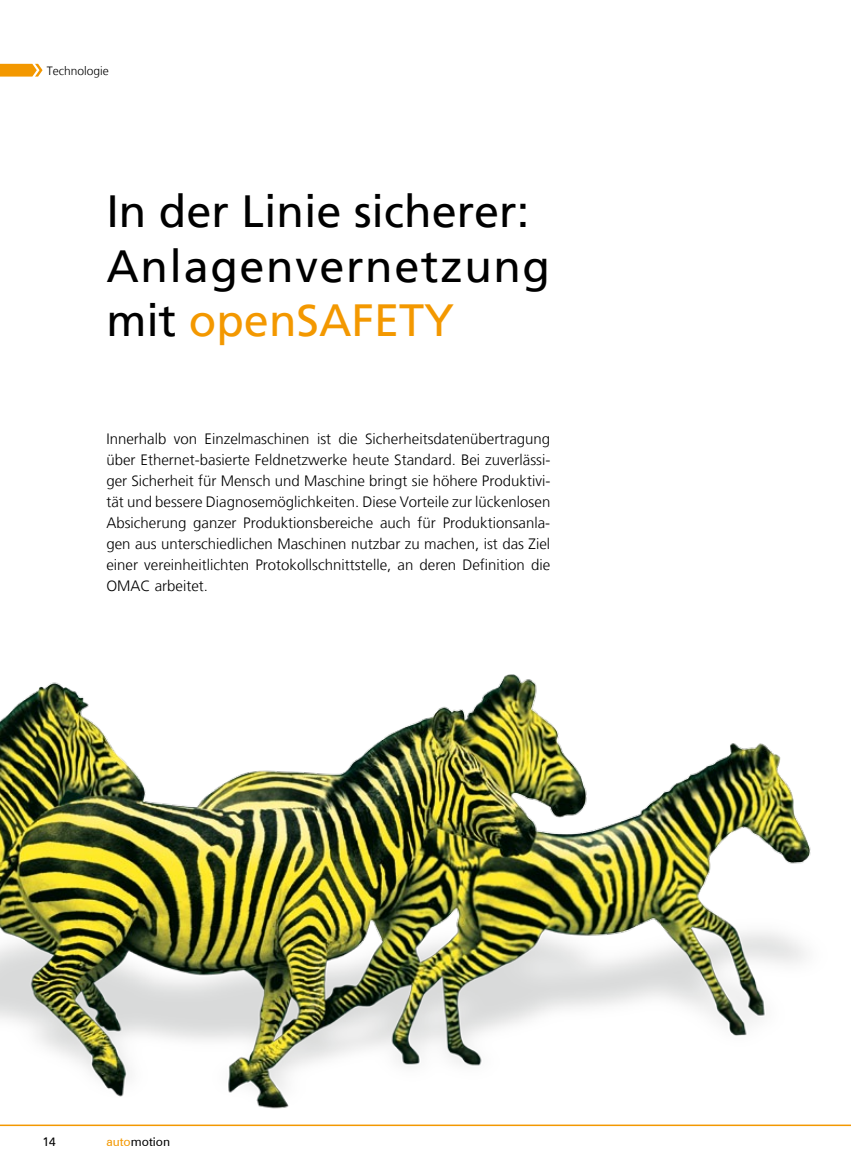
<style>
.page{position:relative;width:851px;height:1170px;background:#fff}
.page>*{position:absolute;margin:0;border:0;box-sizing:border-box;transform-origin:0 0}
.t1{font:45px/54px "Frutiger LT";color:#000}
.t2{font:300 15px/21px "Frutiger LT";color:#000;text-align:justify}
.t3{font:12px "Zurich BT";color:#000}
.t4{font:300 12px "Frutiger LT";color:#000}
.s1{color:#f39800}
</style>
<div class="page">
<hr style="left:0;top:1124px;width:850px;height:1px;background:#f39800">
<svg style="left:0;top:64px;width:43px;height:13px"></svg>
<img style="left:0;top:674px;width:834px;height:453px">
<p class="t4" style="left:47px;top:64px;width:64px">Technologie</p>
<h1 class="t1" style="left:106px;top:185px;width:445px">In der Linie sicherer:<br>Anlagenvernetzung mit <span class="s1">openSAFETY</span></h1>
<p class="t2" style="left:106px;top:428px;width:445px">Innerhalb von Einzelmaschinen ist die Sicherheitsdatenübertragung über Ethernet-basierte Feldnetzwerke heute Standard. Bei zuverlässi&shy;ger Sicherheit für Mensch und Maschine bringt sie höhere Produktivi&shy;tät und bessere Diagnosemöglichkeiten. Diese Vorteile zur lückenlosen Absicherung ganzer Produktionsbereiche auch für Produktionsanla&shy;gen aus unterschiedlichen Maschinen nutzbar zu machen, ist das Ziel einer vereinheitlichten Protokollschnittstelle, an deren Definition die OMAC arbeitet.</p>
<p class="t3" style="left:43px;top:1134px;width:15px">14</p>
<p class="t3" style="left:106px;top:1134px;width:65px"><span class="s1">auto</span>motion</p>
</div>
